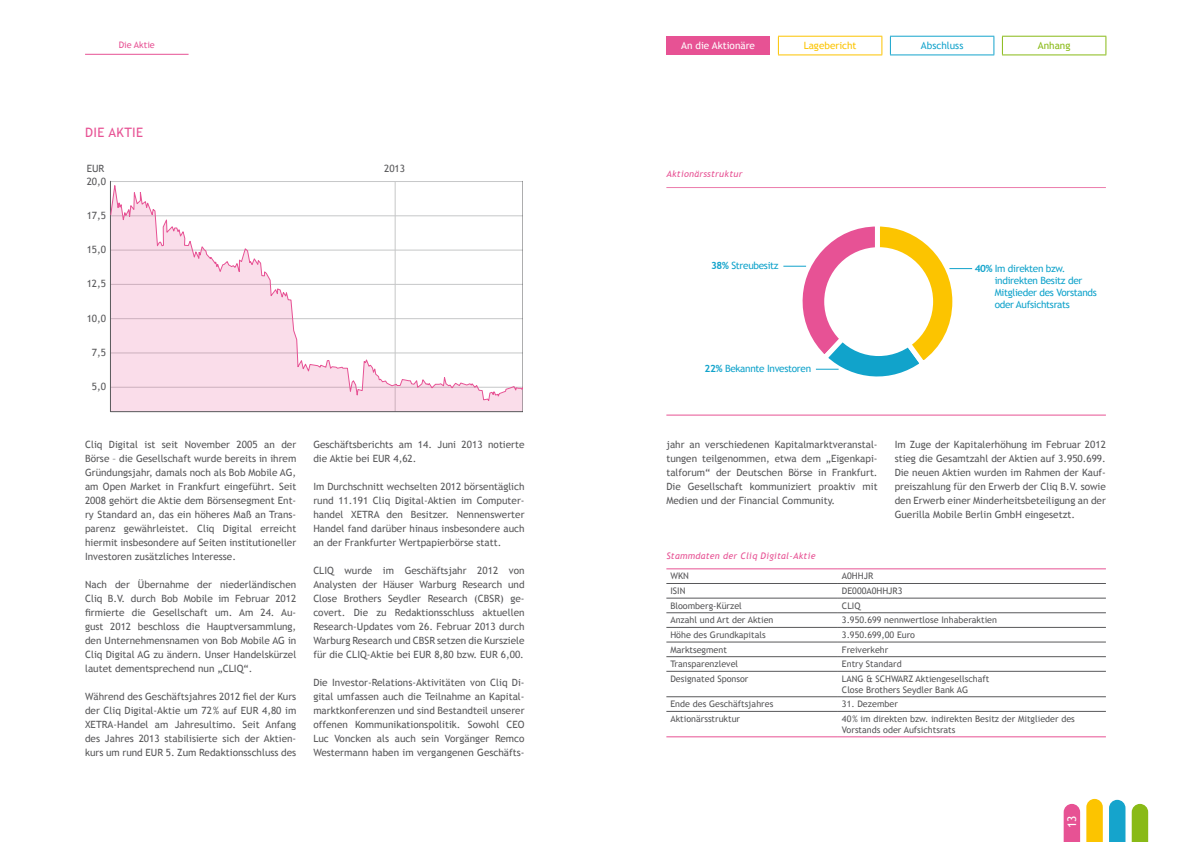
<style>
.page{position:relative;width:1191px;height:842px;background:#fff}
.page>*{position:absolute;margin:0;border:0;box-sizing:border-box;transform-origin:0 0}
.t1{font:13px "Trebuchet MS";color:#e75294}
.t2{font:12px "Trebuchet MS";color:#fff}
.t3{font:10px/14px "Trebuchet MS";color:#58585a;text-align:justify}
.t4{font:10px/12px "Trebuchet MS";letter-spacing:-.03em;color:#11a3cb}
.t5{font:10px "Trebuchet MS";color:#fff}
.t6{font:10px "Trebuchet MS";color:#fcc400}
.t7{font:10px "Trebuchet MS";color:#15a4cc}
.t8{font:10px "Trebuchet MS";color:#89ba17}
.t9{font:9px/10.8px "Trebuchet MS";color:#58585a}
.t10{font:italic 9px "Trebuchet MS";letter-spacing:.03em;color:#e75294}
.t11{font:9px "Trebuchet MS";color:#e75294}
.s1{font-weight:700}
</style>
<div class="page">
<div style="left:666px;top:36px;width:104px;height:19px;background:#e75294"></div>
<hr style="left:890px;top:36px;width:104px;height:1px;background:#15a4cc">
<svg style="left:890px;top:37px;width:1px;height:18px"></svg>
<svg style="left:993px;top:37px;width:1px;height:18px"></svg>
<hr style="left:890px;top:55px;width:104px;height:1px;background:#15a4cc">
<hr style="left:1002px;top:36px;width:104px;height:1px;background:#89ba17">
<svg style="left:1002px;top:37px;width:1px;height:18px"></svg>
<svg style="left:1105px;top:37px;width:1px;height:18px"></svg>
<hr style="left:1002px;top:55px;width:104px;height:1px;background:#89ba17">
<hr style="left:778px;top:36px;width:104px;height:1px;background:#fcc400">
<svg style="left:778px;top:37px;width:1px;height:18px"></svg>
<svg style="left:881px;top:37px;width:1px;height:18px"></svg>
<hr style="left:778px;top:55px;width:104px;height:1px;background:#fcc400">
<svg style="left:1063px;top:804px;width:17px;height:38px"></svg>
<svg style="left:1131px;top:804px;width:17px;height:38px"></svg>
<svg style="left:1086px;top:799px;width:16px;height:43px"></svg>
<svg style="left:1109px;top:800px;width:16px;height:42px"></svg>
<svg style="left:110px;top:403px;width:413px;height:9px;background:#eacfdb"></svg>
<svg style="left:110px;top:180px;width:413px;height:223px"></svg>
<hr style="left:85px;top:54px;width:104px;height:1px;background:#e75294">
<hr style="left:666px;top:568px;width:172px;height:1px;background:#e75294">
<hr style="left:838px;top:568px;width:268px;height:1px;background:#e75294">
<hr style="left:666px;top:736px;width:172px;height:1px;background:#e75294">
<hr style="left:838px;top:736px;width:268px;height:1px;background:#e75294">
<hr style="left:666px;top:583px;width:172px;height:1px;background:#58585a">
<hr style="left:666px;top:598px;width:172px;height:1px;background:#58585a">
<hr style="left:666px;top:613px;width:172px;height:1px;background:#58585a">
<hr style="left:666px;top:627px;width:172px;height:1px;background:#58585a">
<hr style="left:666px;top:642px;width:172px;height:1px;background:#58585a">
<hr style="left:666px;top:656px;width:172px;height:1px;background:#58585a">
<hr style="left:666px;top:671px;width:172px;height:1px;background:#58585a">
<hr style="left:666px;top:697px;width:172px;height:1px;background:#58585a">
<hr style="left:666px;top:711px;width:172px;height:1px;background:#58585a">
<hr style="left:838px;top:583px;width:268px;height:1px;background:#58585a">
<hr style="left:838px;top:598px;width:268px;height:1px;background:#58585a">
<hr style="left:838px;top:613px;width:268px;height:1px;background:#58585a">
<hr style="left:838px;top:627px;width:268px;height:1px;background:#58585a">
<hr style="left:838px;top:642px;width:268px;height:1px;background:#58585a">
<hr style="left:838px;top:656px;width:268px;height:1px;background:#58585a">
<hr style="left:838px;top:671px;width:268px;height:1px;background:#58585a">
<hr style="left:838px;top:697px;width:268px;height:1px;background:#58585a">
<hr style="left:838px;top:711px;width:268px;height:1px;background:#58585a">
<hr style="left:666px;top:187px;width:440px;height:1px;background:#ec7dac">
<hr style="left:666px;top:415px;width:440px;height:1px;background:#e75294">
<svg style="left:783px;top:226px;width:189px;height:151px"></svg>
<p class="t11" style="left:119px;top:40px;width:38px">Die Aktie</p>
<h1 class="t1" style="left:85px;top:125px;width:7px">die</h1>
<h1 class="t1" style="left:108px;top:125px;width:30px">aktie</h1>
<p class="t3" style="left:87px;top:162px;width:19px">EUR</p>
<p class="t3" style="left:384px;top:162px;width:23px">2013</p>
<p class="t3" style="left:87px;top:208px;width:21px">17,5</p>
<p class="t3" style="left:87px;top:243px;width:21px">15,0</p>
<p class="t3" style="left:87px;top:277px;width:21px">12,5</p>
<p class="t3" style="left:87px;top:311px;width:21px">10,0</p>
<p class="t3" style="left:92px;top:345px;width:16px">7,5</p>
<p class="t3" style="left:92px;top:379px;width:16px">5,0</p>
<p class="t3" style="left:87px;top:174px;width:21px">20,0</p>
<p class="t3" style="left:85px;top:437px;width:213px">Cliq Digital ist seit November 2005 an der Börse – die Gesellschaft wurde bereits in ihrem Gründungsjahr, damals noch als Bob Mobile AG, am Open Market in Frankfurt eingeführt. Seit 2008 gehört die Aktie dem Börsensegment Ent&shy;ry Standard an, das ein höheres Maß an Trans&shy;parenz gewährleistet. Cliq Digital erreicht hiermit insbesondere auf Seiten institutioneller Investoren zusätzliches Interesse.</p>
<p class="t3" style="left:85px;top:577px;width:213px">Nach der Übernahme der niederländischen Cliq B.V. durch Bob Mobile im Februar 2012 firmierte die Gesellschaft um. Am 24. Au&shy;gust 2012 beschloss die Hauptversammlung, den Unternehmensnamen von Bob Mobile AG in Cliq Digital AG zu ändern. Unser Handelskürzel lautet dementsprechend nun „CLIQ“.</p>
<p class="t3" style="left:85px;top:690px;width:213px">Während des Geschäftsjahres 2012 fiel der Kurs der Cliq Digital-Aktie um 72% auf EUR 4,80 im XETRA-Handel am Jahresultimo. Seit Anfang des Jahres 2013 stabilisierte sich der Aktien&shy;kurs um rund EUR 5. Zum Redaktionsschluss des</p>
<p class="t3" style="left:313px;top:437px;width:213px">Geschäftsberichts am 14. Juni 2013 notierte die Aktie bei EUR 4,62.</p>
<p class="t3" style="left:313px;top:479px;width:213px">Im Durchschnitt wechselten 2012 börsentäglich rund 11.191 Cliq Digital-Aktien im Computer&shy;handel XETRA den Besitzer. Nennenswerter Handel fand darüber hinaus insbesondere auch an der Frankfurter Wertpapierbörse statt.</p>
<p class="t3" style="left:313px;top:563px;width:213px;text-align:left">CLIQ wurde im Geschäftsjahr 2012 von Analysten der Häuser Warburg Research und Close Brothers Seydler Research (CBSR) ge&shy;covert. Die zu Redaktionsschluss aktuellen Research-Updates vom 26. Februar 2013 durch Warburg Research und CBSR setzen die Kursziele für die CLIQ-Aktie bei EUR 8,80 bzw. EUR 6,00.</p>
<p class="t3" style="left:313px;top:676px;width:213px">Die Investor-Relations-Aktivitäten von Cliq Di&shy;gital umfassen auch die Teilnahme an Kapital&shy;marktkonferenzen und sind Bestandteil unserer offenen Kommunikationspolitik. Sowohl CEO Luc Voncken als auch sein Vorgänger Remco Westermann haben im vergangenen Geschäfts-</p>
<p class="t5" style="left:681px;top:40px;width:75px">An die Aktionäre</p>
<p class="t6" style="left:803px;top:40px;width:54px">Lagebericht</p>
<p class="t7" style="left:921px;top:40px;width:44px">Abschluss</p>
<p class="t8" style="left:1038px;top:40px;width:34px">Anhang</p>
<p class="t10" style="left:666px;top:169px;width:78px">Aktionärsstruktur</p>
<p class="t4" style="left:711px;top:259px;width:69px"><span class="s1">38%</span> Streubesitz</p>
<p class="t4" style="left:704px;top:363px;width:108px"><span class="s1">22%</span> Bekannte Investoren</p>
<p class="t4" style="left:994px;top:263px;width:104px;text-indent:-20px"><span class="s1">40%</span> Im direkten bzw. indirekten Besitz der<br>Mitglieder des Vorstands oder Aufsichtsrats</p>
<p class="t3" style="left:666px;top:437px;width:213px">jahr an verschiedenen Kapitalmarktveranstal&shy;tungen teilgenommen, etwa dem „Eigenkapi&shy;talforum“ der Deutschen Börse in Frankfurt.<br>Die Gesellschaft kommuniziert proaktiv mit Medien und der Financial Community.</p>
<p class="t3" style="left:894px;top:437px;width:213px">Im Zuge der Kapitalerhöhung im Februar 2012 stieg die Gesamtzahl der Aktien auf 3.950.699.<br>Die neuen Aktien wurden im Rahmen der Kauf&shy;preiszahlung für den Erwerb der Cliq B.V. sowie den Erwerb einer Minderheitsbeteiligung an der Guerilla Mobile Berlin GmbH eingesetzt.</p>
<p class="t10" style="left:666px;top:550px;width:151px">Stammdaten der Cliq Digital-Aktie</p>
<p class="t9" style="left:670px;top:571px;width:19px">WKN</p>
<p class="t9" style="left:842px;top:571px;width:33px">A0HHJR</p>
<p class="t9" style="left:670px;top:586px;width:15px">ISIN</p>
<p class="t9" style="left:842px;top:586px;width:62px">DE000A0HHJR3</p>
<p class="t9" style="left:670px;top:600px;width:73px">Bloomberg-Kürzel</p>
<p class="t9" style="left:842px;top:600px;width:20px">CLIQ</p>
<p class="t9" style="left:670px;top:615px;width:105px">Anzahl und Art der Aktien</p>
<p class="t9" style="left:842px;top:615px;width:157px">3.950.699 nennwertlose Inhaberaktien</p>
<p class="t9" style="left:670px;top:629px;width:97px">Höhe des Grundkapitals</p>
<p class="t9" style="left:842px;top:629px;width:75px">3.950.699,00 Euro</p>
<p class="t9" style="left:670px;top:644px;width:58px">Marktsegment</p>
<p class="t9" style="left:842px;top:644px;width:48px">Freiverkehr</p>
<p class="t9" style="left:670px;top:659px;width:69px">Transparenzlevel</p>
<p class="t9" style="left:842px;top:659px;width:61px">Entry Standard</p>
<p class="t9" style="left:670px;top:673px;width:80px">Designated Sponsor</p>
<p class="t9" style="left:842px;top:673px;width:149px">LANG &amp; SCHWARZ Aktiengesellschaft<br>Close Brothers Seydler Bank AG</p>
<p class="t9" style="left:670px;top:699px;width:104px">Ende des Geschäftsjahres</p>
<p class="t9" style="left:842px;top:699px;width:57px">31. Dezember</p>
<p class="t9" style="left:670px;top:713px;width:71px">Aktionärsstruktur</p>
<p class="t9" style="left:842px;top:713px;width:234px">40% im direkten bzw. indirekten Besitz der Mitglieder des<br>Vorstands oder Aufsichtsrats</p>
<p class="t2" style="left:1065px;top:828px;width:14px;rotate:-90deg">13</p>
</div>
